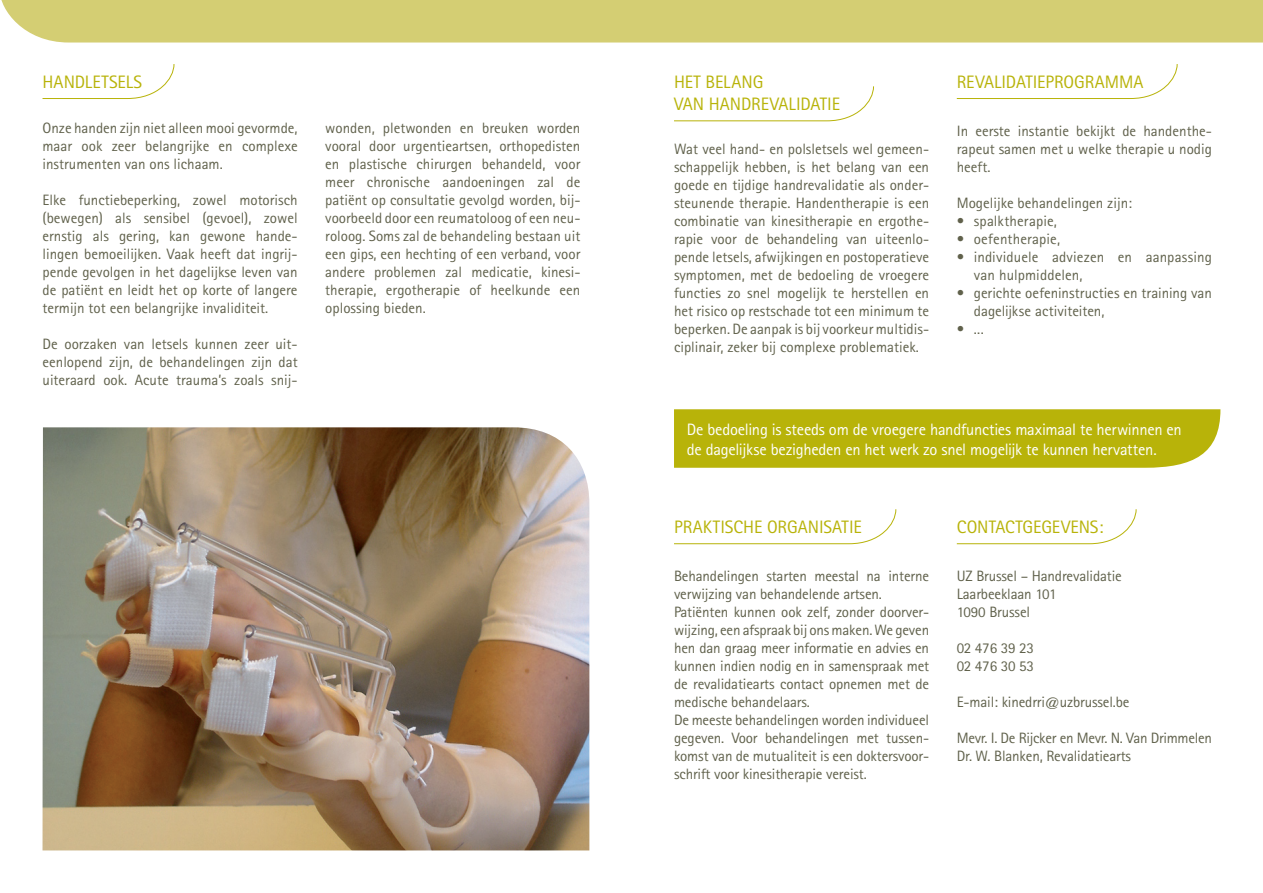
<style>
.page{position:relative;width:1263px;height:893px;background:#fff}
.page>*{position:absolute;margin:0;border:0;box-sizing:border-box;transform-origin:0 0}
.t1{font:18px/21.6px "Rotis Sans Serif";letter-spacing:.005em;color:#b8b309}
.t2{font:16.5px/19.8px "Rotis Sans Serif";letter-spacing:-.015em;color:#fff}
.t3{font:15px/18px "Rotis Sans Serif";color:#60614b;text-align:justify}
.t4{font:15px/18px "Rotis Sans Serif";letter-spacing:-.02em;color:#60614b}
</style>
<div class="page">
<div style="left:674px;top:409px;width:546px;height:59px;background:#b8b309"></div>
<div style="left:1px;top:0;width:1262px;height:43px;background:#d4ce73"></div>
<img style="left:43px;top:427px;width:546px;height:423px">
<svg style="left:42px;top:64px;width:133px;height:35px"></svg>
<svg style="left:674px;top:86px;width:200px;height:36px"></svg>
<svg style="left:674px;top:509px;width:223px;height:35px"></svg>
<svg style="left:956px;top:509px;width:181px;height:35px"></svg>
<svg style="left:956px;top:64px;width:222px;height:35px"></svg>
<p class="t1" style="left:43px;top:71px;width:92px">Handletsels</p>
<p class="t3" style="left:43px;top:118px;width:257px">Onze handen zijn niet alleen mooi gevormde, maar ook zeer belangrijke en complexe instrumenten van ons lichaam.</p>
<p class="t3" style="left:43px;top:190px;width:257px">Elke functiebeperking, zowel motorisch (bewegen) als sensibel (gevoel), zowel ernstig als gering, kan gewone hande&shy;lingen bemoeilijken. Vaak heeft dat ingrij&shy;pende gevolgen in het dagelijkse leven van de patiënt en leidt het op korte of langere termijn tot een belangrijke invaliditeit.</p>
<p class="t3" style="left:43px;top:334px;width:257px">De oorzaken van letsels kunnen zeer uit&shy;eenlopend zijn, de behandelingen zijn dat uiteraard ook. Acute trauma’s zoals snij-</p>
<p class="t3" style="left:325px;top:119px;width:257px">wonden, pletwonden en breuken worden vooral door urgentieartsen, orthopedisten en plastische chirurgen behandeld, voor meer chronische aandoeningen zal de patiënt op consultatie gevolgd worden, bij&shy;voorbeeld door een reumatoloog of een neu&shy;roloog. Soms zal de behandeling bestaan uit een gips, een hechting of een verband, voor andere problemen zal medicatie, kinesi&shy;therapie, ergotherapie of heelkunde een oplossing bieden.</p>
<p class="t1" style="left:674px;top:71px;width:167px">Het belang<br>van handrevalidatie</p>
<p class="t3" style="left:674px;top:140px;width:257px">Wat veel hand- en polsletsels wel gemeen&shy;schappelijk hebben, is het belang van een goede en tijdige handrevalidatie als onder&shy;steunende therapie. Handentherapie is een combinatie van kinesitherapie en ergothe&shy;rapie voor de behandeling van uiteenlo&shy;pende letsels, afwijkingen en postoperatieve symptomen, met de bedoeling de vroegere functies zo snel mogelijk te herstellen en het risico op restschade tot een minimum te beperken. De aanpak is bij voorkeur multidis&shy;ciplinair, zeker bij complexe problematiek.</p>
<p class="t1" style="left:957px;top:71px;width:188px">Revalidatieprogramma</p>
<p class="t3" style="left:957px;top:122px;width:257px">I n eerste instantie bekijkt de handenthe&shy;rapeut samen met u welke therapie u nodig heeft.</p>
<p class="t3" style="left:957px;top:194px;width:177px">Mogelijke behandelingen zijn:</p>
<p class="t3" style="left:957px;top:212px;width:102px">• spalktherapie,</p>
<p class="t3" style="left:957px;top:230px;width:105px">• oefentherapie,</p>
<p class="t3" style="left:974px;top:248px;width:240px;text-indent:-17px">• individuele adviezen en aanpassing van hulpmiddelen,</p>
<p class="t3" style="left:974px;top:284px;width:240px;text-indent:-17px">• gerichte oefeninstructies en training van dagelijkse activiteiten,</p>
<p class="t3" style="left:957px;top:320px;width:29px">• ...</p>
<p class="t2" style="left:687px;top:419px;width:496px">De bedoeling is steeds om de vroegere handfuncties maximaal te herwinnen en de dagelijkse bezigheden en het werk zo snel mogelijk te kunnen hervatten.</p>
<p class="t1" style="left:674px;top:516px;width:189px">Praktische organisatie</p>
<p class="t3" style="left:674px;top:567px;width:257px;text-align:left">Behandelingen starten meestal na interne verwijzing van behandelende artsen.<br>Patiënten kunnen ook zelf, zonder doorver&shy;wijzing, een afspraak bij ons maken. We geven hen dan graag meer informatie en advies en kunnen indien nodig en in samenspraak met de revalidatiearts contact opnemen met de medische behandelaars.<br>De meeste behandelingen worden individueel gegeven. Voor behandelingen met tussen&shy;komst van de mutualiteit is een doktersvoor&shy;schrift voor kinesitherapie vereist.</p>
<p class="t1" style="left:957px;top:516px;width:148px">Contactgegevens:</p>
<p class="t3" style="left:957px;top:567px;width:167px;text-align:left">UZ Brussel – Handrevalidatie<br>Laarbeeklaan 101<br>1090 Brussel</p>
<p class="t3" style="left:957px;top:639px;width:79px">02 476 39 23<br>02 476 30 53</p>
<p class="t3" style="left:957px;top:693px;width:174px">E-mail: kinedrri@uzbrussel.be</p>
<p class="t4" style="left:957px;top:729px;width:257px">Mevr. I. De Rijcker en Mevr. N. Van Drimmelen<br>Dr. W. Blanken, Revalidatiearts</p>
</div>
